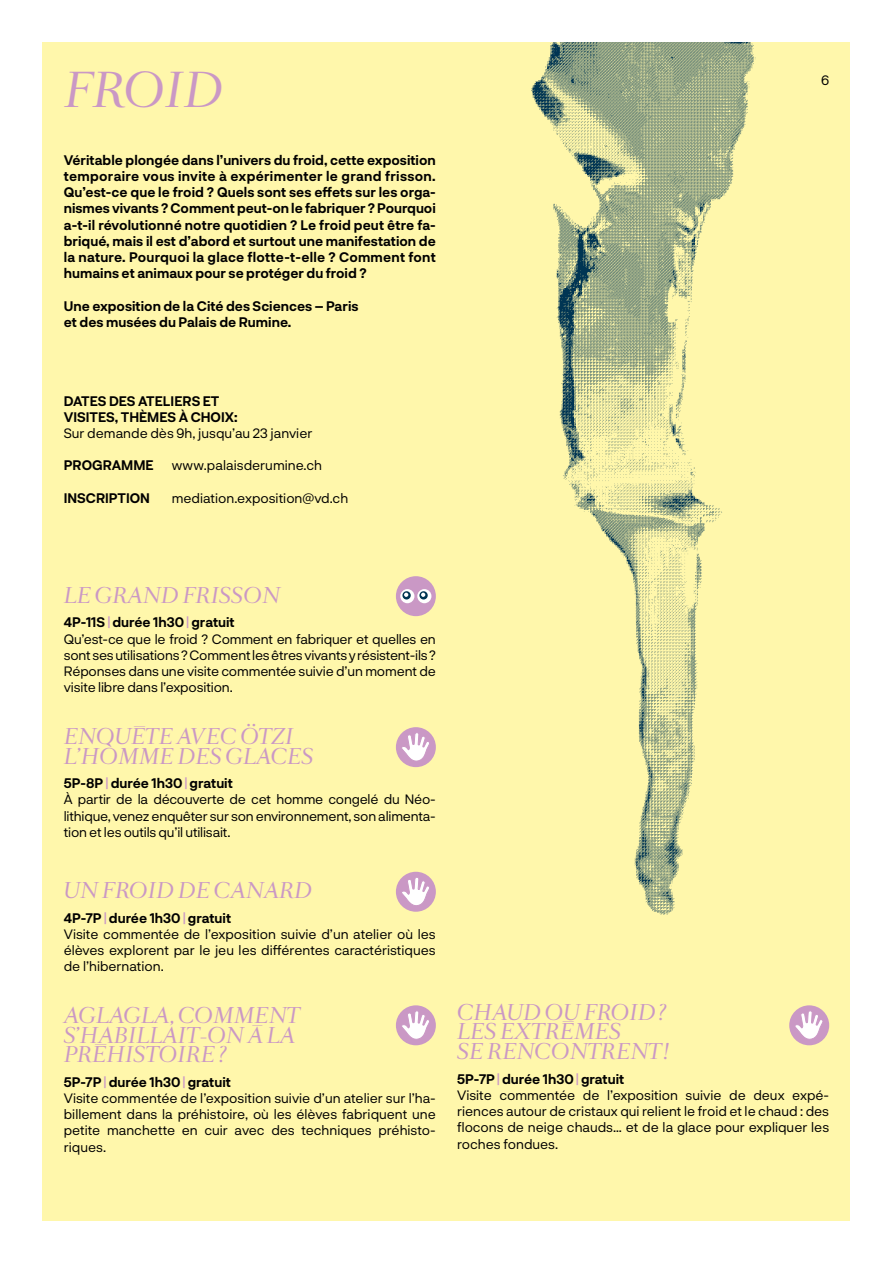
<style>
.page{position:relative;width:893px;height:1263px;background:#fff}
.page>*{position:absolute;margin:0;border:0;box-sizing:border-box;transform-origin:0 0}
.t1{font:43.2px "Romain Rumine Titre";color:#ca98c5}
.t2{font:19.5px/19.5px "Romain Rumine Titre";color:#ca98c5}
.t3{font:13.5px/16.2px "Neurial Grotesk";color:#000}
.t4{font:700 13.5px/16.2px "Neurial Grotesk";color:#000}
.s1{font-weight:700}
.s2{font-weight:700;color:#ca98c5}
</style>
<div class="page">
<div style="left:43px;top:43px;width:807px;height:608px;background:#fff7ab"></div>
<div style="left:43px;top:651px;width:807px;height:569px;background:#fff7ab"></div>
<div style="left:789px;top:1005px;width:40px;height:40px;background:#ca98c5;border-radius:50%"></div>
<svg style="left:794px;top:1009px;width:30px;height:31px"></svg>
<div style="left:396px;top:1005px;width:40px;height:40px;background:#ca98c5;border-radius:50%"></div>
<svg style="left:400px;top:1009px;width:31px;height:31px"></svg>
<div style="left:396px;top:872px;width:40px;height:40px;background:#ca98c5;border-radius:50%"></div>
<svg style="left:400px;top:875px;width:31px;height:31px"></svg>
<div style="left:396px;top:727px;width:40px;height:40px;background:#ca98c5;border-radius:50%"></div>
<svg style="left:400px;top:730px;width:31px;height:32px"></svg>
<div style="left:396px;top:576px;width:40px;height:40px;background:#ca98c5;border-radius:50%"></div>
<svg style="left:400px;top:589px;width:14px;height:14px"></svg>
<svg style="left:402px;top:591px;width:9px;height:8px"></svg>
<svg style="left:404px;top:593px;width:4px;height:4px"></svg>
<svg style="left:417px;top:589px;width:14px;height:14px"></svg>
<svg style="left:419px;top:591px;width:9px;height:8px"></svg>
<svg style="left:421px;top:593px;width:4px;height:4px"></svg>
<img style="left:531px;top:43px;width:225px;height:872px">
<h1 class="t1" style="left:64px;top:67px;width:161px">FROID</h1>
<p class="t3" style="left:821px;top:72px;width:10px">6</p>
<p class="t4" style="left:64px;top:151px;width:374px;text-align:justify">Véritable plongée dans l’univers du froid, cette exposition temporaire vous invite à expérimenter le grand frisson.<br>Qu’est-ce que le froid ? Quels sont ses effets sur les orga&shy;nismes vivants ? Comment peut-on le fabriquer ? Pourquoi a-t-il révolutionné notre quotidien ? Le froid peut être fa&shy;briqué, mais il est d’abord et surtout une manifestation de la nature. Pourquoi la glace flotte-t-elle ? Comment font humains et animaux pour se protéger du froid ?</p>
<p class="t4" style="left:64px;top:297px;width:296px">Une exposition de la Cité des Sciences – Paris et des musées du Palais de Rumine.</p>
<p class="t4" style="left:64px;top:392px;width:175px">DATES DES ATELIERS ET<br>VISITES, THÈMES À CHOIX:</p>
<p class="t3" style="left:64px;top:424px;width:250px">Sur demande dès 9h, jusqu’au 23 janvier</p>
<p class="t4" style="left:64px;top:457px;width:91px">PROGRAMME</p>
<p class="t3" style="left:172px;top:457px;width:152px">www.palaisderumine.ch</p>
<p class="t4" style="left:64px;top:489px;width:88px">INSCRIPTION</p>
<p class="t3" style="left:172px;top:489px;width:178px">mediation.exposition@vd.ch</p>
<h2 class="t2" style="left:64px;top:586px;width:218px">LE GRAND FRISSON</h2>
<p class="t3" style="left:64px;top:614px;width:374px"><span class="s1">4P-11S</span><span class="s2">|</span><span class="s1">durée 1h30</span><span class="s2">|</span><span class="s1">gratuit<br></span>Qu’est-ce que le froid ? Comment en fabriquer et quelles en sont ses utilisations ? Comment les êtres vivants y résistent-ils?<br>Réponses dans une visite commentée suivie d’un moment de visite libre dans l’exposition.</p>
<h2 class="t2" style="left:64px;top:727px;width:251px">ENQUÊTE AVEC ÖTZI<br>L’HOMME DES GLACES</h2>
<p class="t3" style="left:64px;top:775px;width:374px"><span class="s1">5P-8P</span><span class="s2">|</span><span class="s1">durée 1h30</span><span class="s2">|</span><span class="s1">gratuit<br></span>À partir de la découverte de cet homme congelé du Néo&shy;lithique, venez enquêter sur son environnement, son alimenta&shy;tion et les outils qu’il utilisait.</p>
<h2 class="t2" style="left:64px;top:881px;width:250px">UN FROID DE CANARD</h2>
<p class="t3" style="left:64px;top:909px;width:374px"><span class="s1">4P-7P</span><span class="s2">|</span><span class="s1">durée 1h30</span><span class="s2">|</span><span class="s1">gratuit<br></span>Visite commentée de l’exposition suivie d’un atelier où les élèves explorent par le jeu les différentes caractéristiques de l’hibernation.</p>
<h2 class="t2" style="left:64px;top:1006px;width:238px">AGLAGLA, COMMENT<br>S’HABILLAIT-ON À LA<br>PRÉHISTOIRE ?</h2>
<p class="t3" style="left:64px;top:1073px;width:374px"><span class="s1">5P-7P</span><span class="s2">|</span><span class="s1">durée 1h30</span><span class="s2">|</span><span class="s1">gratuit<br></span>Visite commentée de l’exposition suivie d’un atelier sur l’ha&shy;billement dans la préhistoire, où les élèves fabriquent une petite manchette en cuir avec des techniques préhisto&shy;riques.</p>
<h2 class="t2" style="left:457px;top:1003px;width:213px">CHAUD OU FROID?<br>LES EXTRÊMES<br>SE RENCONTRENT!</h2>
<p class="t3" style="left:457px;top:1070px;width:374px"><span class="s1">5P-7P</span><span class="s2">|</span><span class="s1">durée 1h30</span><span class="s2">|</span><span class="s1">gratuit<br></span>Visite commentée de l’exposition suivie de deux expé&shy;riences autour de cristaux qui relient le froid et le chaud : des flocons de neige chauds… et de la glace pour expliquer les roches fondues.</p>
</div>
